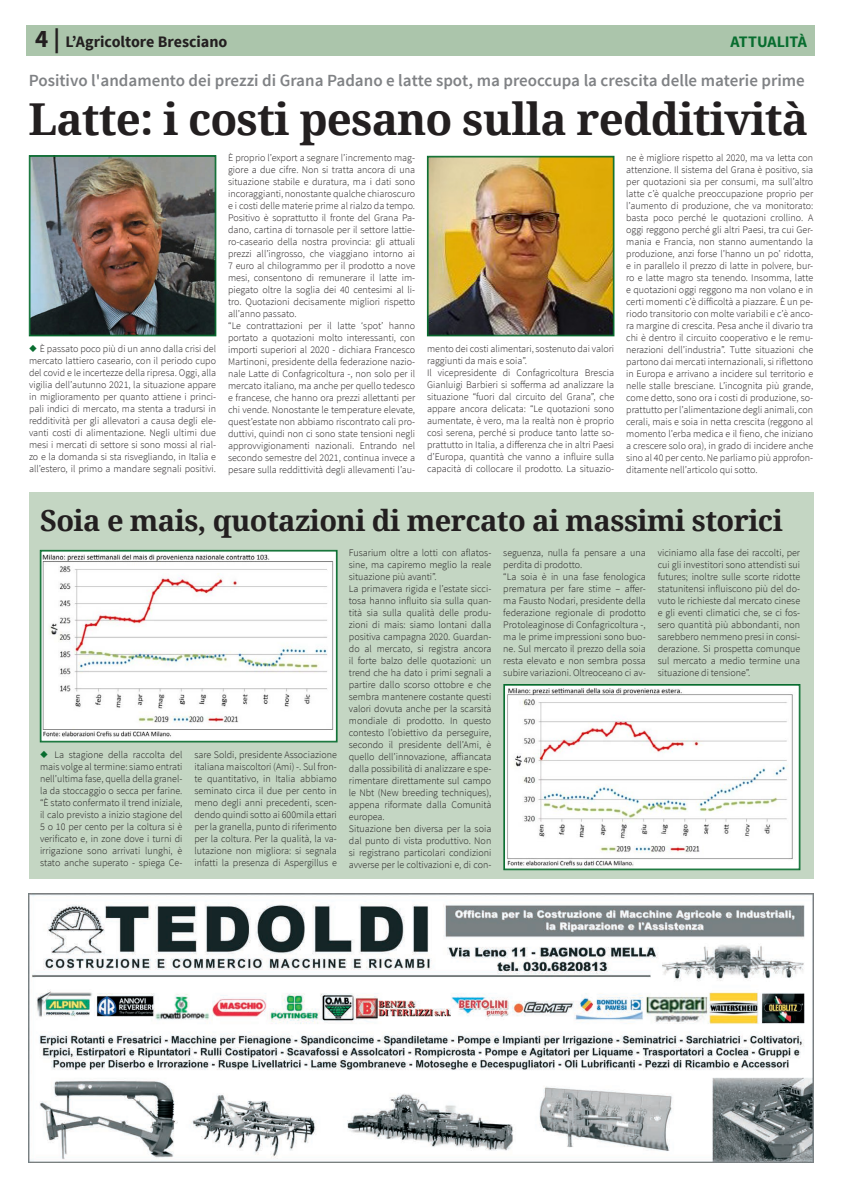
<style>
.page{position:relative;width:842px;height:1191px;background:#fff}
.page>*{position:absolute;margin:0;border:0;box-sizing:border-box;transform-origin:0 0}
.TITOLI_articoli_BIG{font:700 44px "Noto Serif";letter-spacing:-.02em;color:#231f20}
.TITOLI_articoli_MEDI{font:700 29px "Noto Serif";letter-spacing:-.02em;color:#231f20}
.Sommario{font:600 17px "Source Sans Pro";color:#808285}
.t1{font:700 16px "Source Sans Pro";letter-spacing:-.005em;color:#231f20}
.t2{font:700 16px "Source Sans Pro";letter-spacing:-.01em;color:#086d2f}
.Testo_lungo{font:300 10px/12px "Source Sans Pro";color:#231f20;text-align:justify}
.s1{font-size:25px}
.s2{color:#086d2f}
</style>
<div class="page">
<div style="left:27px;top:26px;width:788px;height:30px;background:#abc5ab"></div>
<img style="left:28px;top:893px;width:786px;height:269px">
<img style="left:29px;top:155px;width:187px;height:181px">
<div style="left:30px;top:156px;width:185px;height:179px;border:1px solid #086d2f"></div>
<div style="left:29px;top:492px;width:785px;height:387px;background:#c4d6c3"></div>
<svg style="left:40px;top:550px;width:298px;height:192px;background:#edefed"></svg>
<svg style="left:503px;top:684px;width:297px;height:186px;background:#eeefed"></svg>
<img style="left:427px;top:156px;width:187px;height:180px">
<p class="t1" style="left:35px;top:32px;width:194px"><span class="s1">4 |</span> L’Agricoltore Bresciano</p>
<p class="t2" style="left:730px;top:32px;width:78px">ATTUALITÀ</p>
<p class="Sommario" style="left:29px;top:70px;width:777px">Positivo l'andamento dei prezzi di Grana Padano e latte spot, ma preoccupa la crescita delle materie prime</p>
<p class="TITOLI_articoli_BIG" style="left:29px;top:88px;width:781px">Latte: i costi pesano sulla redditività</p>
<p class="Testo_lungo" style="left:29px;top:343px;width:189px"><span class="s2">◆</span> È passato poco più di un anno dalla crisi del mercato lattiero caseario, con il periodo cupo del covid e le incertezze della ripresa. Oggi, alla vigilia dell’autunno 2021, la situazione appare in miglioramento per quanto attiene i princi&shy;pali indici di mercato, ma stenta a tradursi in redditività per gli allevatori a causa degli ele&shy;vanti costi di alimentazione. Negli ultimi due mesi i mercati di settore si sono mossi al rial&shy;zo e la domanda si sta risvegliando, in Italia e all’estero, il primo a mandare segnali positivi.</p>
<p class="Testo_lungo" style="left:228px;top:151px;width:189px">È proprio l’export a segnare l’incremento mag&shy;giore a due cifre. Non si tratta ancora di una situazione stabile e duratura, ma i dati sono incoraggianti, nonostante qualche chiaroscuro e i costi delle materie prime al rialzo da tempo.</p>
<p class="Testo_lungo" style="left:228px;top:211px;width:189px">Positivo è soprattutto il fronte del Grana Pa&shy;dano, cartina di tornasole per il settore lattie&shy;ro-caseario della nostra provincia: gli attuali prezzi all’ingrosso, che viaggiano intorno ai 7 euro al chilogrammo per il prodotto a nove mesi, consentono di remunerare il latte im&shy;piegato oltre la soglia dei 40 centesimi al li&shy;tro. Quotazioni decisamente migliori rispetto all’anno passato.</p>
<p class="Testo_lungo" style="left:228px;top:319px;width:189px">“Le contrattazioni per il latte ‘spot’ hanno portato a quotazioni molto interessanti, con importi superiori al 2020 - dichiara Francesco Martinoni, presidente della federazione nazio&shy;nale Latte di Confagricoltura -, non solo per il mercato italiano, ma anche per quello tedesco e francese, che hanno ora prezzi allettanti per chi vende. Nonostante le temperature elevate, quest’estate non abbiamo riscontrato cali pro&shy;duttivi, quindi non ci sono state tensioni negli approvvigionamenti nazionali. Entrando nel secondo semestre del 2021, continua invece a pesare sulla reddittività degli allevamenti l’au-</p>
<p class="Testo_lungo" style="left:427px;top:343px;width:189px">mento dei costi alimentari, sostenuto dai valori raggiunti da mais e soia”.</p>
<p class="Testo_lungo" style="left:427px;top:367px;width:189px">Il vicepresidente di Confagricoltura Brescia Gianluigi Barbieri si sofferma ad analizzare la situazione “fuori dal circuito del Grana”, che appare ancora delicata: “Le quotazioni sono aumentate, è vero, ma la realtà non è proprio così serena, perché si produce tanto latte so&shy;prattutto in Italia, a differenza che in altri Paesi d’Europa, quantità che vanno a influire sulla capacità di collocare il prodotto. La situazio-</p>
<p class="Testo_lungo" style="left:626px;top:151px;width:189px">ne è migliore rispetto al 2020, ma va letta con attenzione. Il sistema del Grana è positivo, sia per quotazioni sia per consumi, ma sull’altro latte c’è qualche preoccupazione proprio per l’aumento di produzione, che va monitorato: basta poco perché le quotazioni crollino. A oggi reggono perché gli altri Paesi, tra cui Ger&shy;mania e Francia, non stanno aumentando la produzione, anzi forse l’hanno un po’ ridotta, e in parallelo il prezzo di latte in polvere, bur&shy;ro e latte magro sta tenendo. Insomma, latte e quotazioni oggi reggono ma non volano e in certi momenti c’è difficoltà a piazzare. È un pe&shy;riodo transitorio con molte variabili e c’è anco&shy;ra margine di crescita. Pesa anche il divario tra chi è dentro il circuito cooperativo e le remu&shy;nerazioni dell’industria”. Tutte situazioni che partono dai mercati internazionali, si riflettono in Europa e arrivano a incidere sul territorio e nelle stalle bresciane. L’incognita più grande, come detto, sono ora i costi di produzione, so&shy;prattutto per l’alimentazione degli animali, con cerali, mais e soia in netta crescita (reggono al momento l’erba medica e il fieno, che iniziano a crescere solo ora), in grado di incidere anche sino al 40 per cento. Ne parliamo più approfon&shy;ditamente nell’articolo qui sotto.</p>
<p class="TITOLI_articoli_MEDI" style="left:40px;top:500px;width:744px">Soia e mais, quotazioni di mercato ai massimi storici</p>
<p class="Testo_lungo" style="left:40px;top:749px;width:144px"><span class="s2">◆</span> La stagione della raccolta del mais volge al termine: siamo entrati nell’ultima fase, quella della granel&shy;la da stoccaggio o secca per farine. “È stato confermato il trend iniziale, il calo previsto a inizio stagione del 5 o 10 per cento per la coltura si è verificato e, in zone dove i turni di irrigazione sono arrivati lunghi, è stato anche superato - spiega Ce-</p>
<p class="Testo_lungo" style="left:194px;top:749px;width:144px">sare Soldi, presidente Associazione italiana maiscoltori (Ami) -. Sul fron&shy;te quantitativo, in Italia abbiamo seminato circa il due per cento in meno degli anni precedenti, scen&shy;dendo quindi sotto ai 600mila ettari per la granella, punto di riferimento per la coltura. Per la qualità, la va&shy;lutazione non migliora: si segnala infatti la presenza di Aspergillus e</p>
<p class="Testo_lungo" style="left:349px;top:546px;width:144px">Fusarium oltre a lotti con aflatos&shy;sine, ma capiremo meglio la reale situazione più avanti”.</p>
<p class="Testo_lungo" style="left:349px;top:582px;width:144px">La primavera rigida e l’estate sicci&shy;tosa hanno influito sia sulla quan&shy;tità sia sulla qualità delle produ&shy;zioni di mais: siamo lontani dalla positiva campagna 2020. Guardan&shy;do al mercato, si registra ancora il forte balzo delle quotazioni: un trend che ha dato i primi segnali a partire dallo scorso ottobre e che sembra mantenere costante questi valori dovuta anche per la scarsità mondiale di prodotto. In questo contesto l’obiettivo da perseguire, secondo il presidente dell’Ami, è quello dell’innovazione, affiancata dalla possibilità di analizzare e spe&shy;rimentare direttamente sul campo le Nbt (New breeding techniques), appena riformate dalla Comunità europea.</p>
<p class="Testo_lungo" style="left:349px;top:822px;width:144px">Situazione ben diversa per la soia dal punto di vista produttivo. Non si registrano particolari condizioni avverse per le coltivazioni e, di con-</p>
<p class="Testo_lungo" style="left:503px;top:546px;width:144px">seguenza, nulla fa pensare a una perdita di prodotto.</p>
<p class="Testo_lungo" style="left:503px;top:570px;width:144px">“La soia è in una fase fenologica prematura per fare stime – affer&shy;ma Fausto Nodari, presidente della federazione regionale di prodotto Protoleaginose di Confagricoltura -, ma le prime impressioni sono buo&shy;ne. Sul mercato il prezzo della soia resta elevato e non sembra possa subire variazioni. Oltreoceano ci av-</p>
<p class="Testo_lungo" style="left:658px;top:546px;width:144px">viciniamo alla fase dei raccolti, per cui gli investitori sono attendisti sui futures; inoltre sulle scorte ridotte statunitensi influiscono più del do&shy;vuto le richieste dal mercato cinese e gli eventi climatici che, se ci fos&shy;sero quantità più abbondanti, non sarebbero nemmeno presi in consi&shy;derazione. Si prospetta comunque sul mercato a medio termine una situazione di tensione”.</p>
</div>
